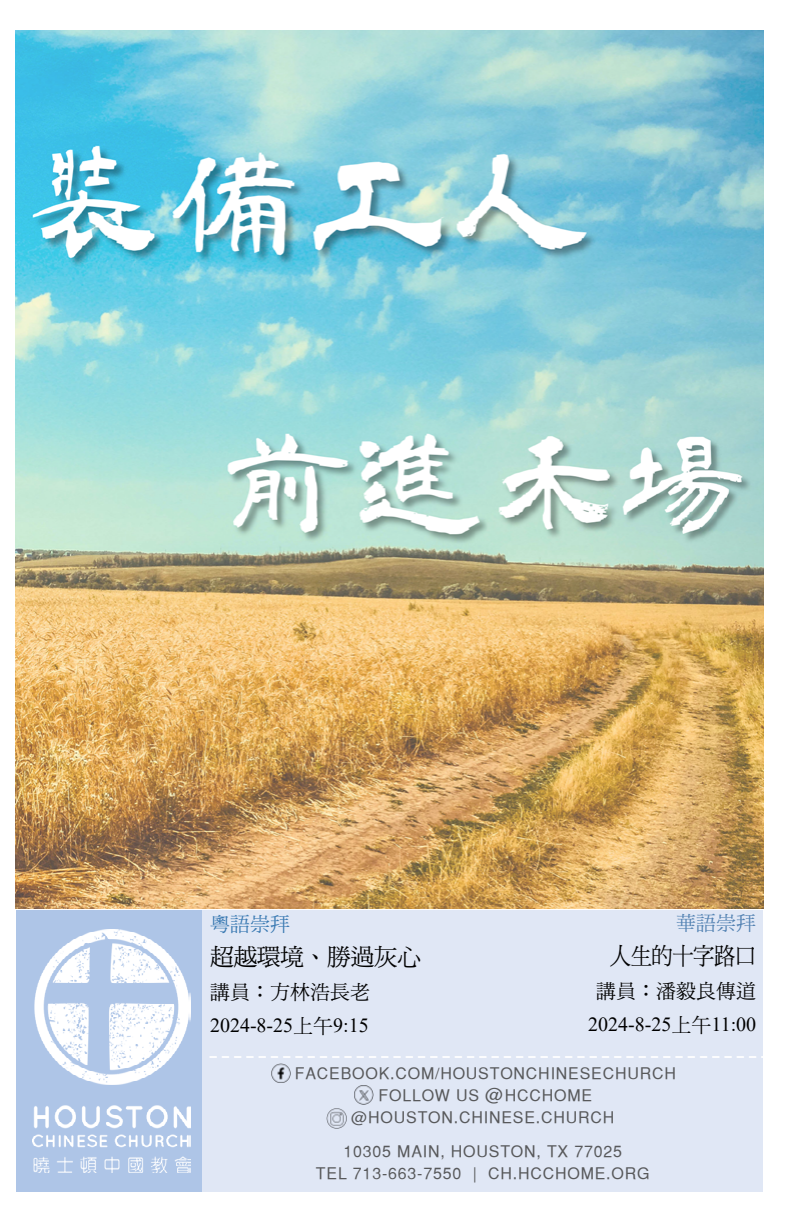
<style>
.page{position:relative;width:792px;height:1224px;background:#fff}
.page>*{position:absolute;margin:0;border:0;box-sizing:border-box;transform-origin:0 0}
.t1{font:24px "DF Ming Md HKP BF";letter-spacing:-.025em;color:#000}
.t2{font:24px "DF Ming Md HKP BF";letter-spacing:-.025em;color:#000;scale:.89 1}
.t3{font:20px "Times New Roman";color:#000}
.t4{font:20px "DF Ming Md HKP BF";color:#000}
.t5{font:20px "DF Ming Md HKP BF";color:#3979b2}
.t6{font:20px "DF Ming Md HKP BF";color:#5080b1}
.t7{font:16px/22px "Sans Serif";letter-spacing:.05em;color:#58595b;text-align:center}
.s1{font-family:"DF Ming Md HKP BF"}
.s2{font-size:18px}
</style>
<div class="page">
<div style="left:16px;top:910px;width:189px;height:282px;background:#aec5e7"></div>
<div style="left:202px;top:910px;width:561px;height:281px;background:#e0e7f5"></div>
<svg style="left:210px;top:1056px;width:553px;height:2px"></svg>
<img style="left:32px;top:929px;width:159px;height:243px">
<img style="left:271px;top:1063px;width:19px;height:19px">
<img style="left:354px;top:1085px;width:19px;height:20px">
<img style="left:327px;top:1108px;width:19px;height:21px">
<img style="left:16px;top:31px;width:748px;height:878px">
<p class="t5" style="left:210px;top:914px;width:81px">粵語崇拜</p>
<h1 class="t1" style="left:210px;top:945px;width:213px">超越環境、勝過灰心</h1>
<p class="t4" style="left:210px;top:982px;width:161px">講員：方林浩長老</p>
<p class="t3" style="left:210px;top:1011px;width:160px">2024-8-25<span class="s1">上午</span>9:15</p>
<p class="t6" style="left:676px;top:913px;width:81px">華語崇拜</p>
<h1 class="t2" style="left:610px;top:944px;width:166px">人生的十字路口</h1>
<p class="t4" style="left:596px;top:981px;width:161px">講員：潘毅良傳道</p>
<p class="t3" style="left:588px;top:1010px;width:170px">2024-8-25<span class="s1">上午</span>11:00</p>
<p class="t7" style="left:295px;top:1062px;width:383px">FACEBOOK.COM/HOUSTONCHINESECHURCH<br>FOLLOW US <span class="s2">@</span> HCCHOME @HOUSTON.CHINESE.CHURCH</p>
<p class="t7" style="left:316px;top:1140px;width:335px">10305 MAIN, HOUSTON, TX 77025<br>TEL 713-663-7550 | CH.HCCHOME.ORG</p>
</div>
